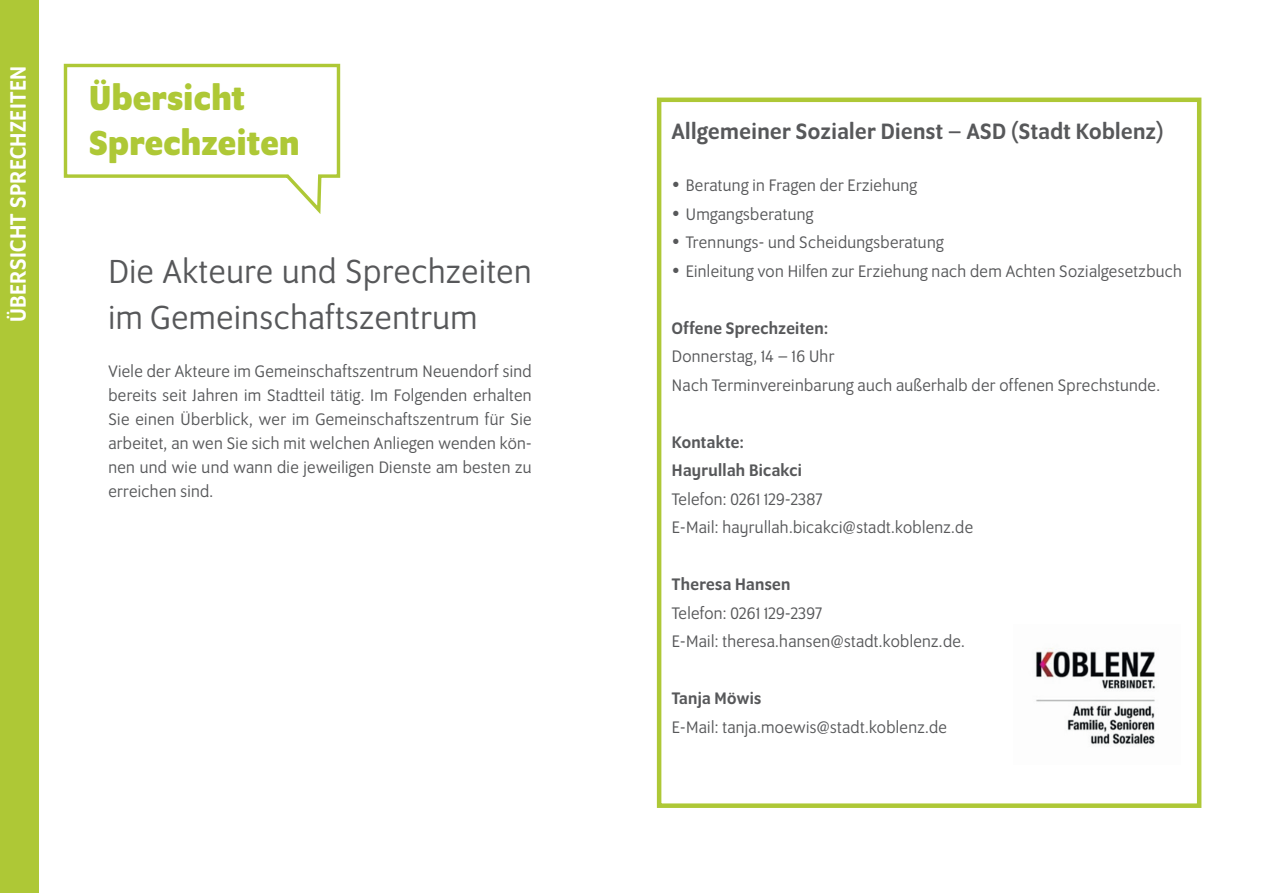
<style>
.page{position:relative;width:1263px;height:893px;background:#fff}
.page>*{position:absolute;margin:0;border:0;box-sizing:border-box;transform-origin:0 0}
.t1{font:700 37.5px/45px "Program OT";color:#aec836}
.t2{font:36px/46.5px "Program OT";letter-spacing:.02em;color:#57585a}
.t3{font:500 24px "Program OT";letter-spacing:.02em;color:#57585a}
.t4{font:500 24px "Program OT";letter-spacing:.02em;color:#fff}
.t5{font:18px/24px "Program OT";letter-spacing:.02em;color:#57585a}
.t6{font:500 18px/28.5px "Program OT";letter-spacing:.02em;color:#57585a}
</style>
<div class="page">
<div style="left:0;top:0;width:38px;height:893px;background:#aec836"></div>
<svg style="left:63px;top:63px;width:278px;height:151px"></svg>
<img style="left:1035px;top:648px;width:120px;height:97px">
<div style="left:657px;top:98px;width:544px;height:710px;border:4px solid #aec836"></div>
<h3 class="t4" style="left:5px;top:322px;width:258px;rotate:-90deg">ÜBERSICHT SPRECHZEITEN</h3>
<h1 class="t1" style="left:89px;top:75px;width:212px">Übersicht<br>Sprechzeiten</h1>
<h2 class="t2" style="left:108px;top:248px;width:425px">Die Akteure und Sprechzeiten im Gemeinschaftszentrum</h2>
<p class="t5" style="left:108px;top:360px;width:425px;text-align:justify">Viele der Akteure im Gemeinschaftszentrum Neuendorf sind bereits seit Jahren im Stadtteil tätig. Im Folgenden erhalten Sie einen Überblick, wer im Gemeinschaftszentrum für Sie arbeitet, an wen Sie sich mit welchen Anliegen wenden kön&shy;nen und wie und wann die jeweiligen Dienste am besten zu erreichen sind.</p>
<h3 class="t3" style="left:672px;top:117px;width:493px">Allgemeiner Sozialer Dienst – ASD (Stadt Koblenz)</h3>
<p class="t5" style="left:672px;top:173px;width:247px">• Beratung in Fragen der Erziehung</p>
<p class="t5" style="left:672px;top:202px;width:143px">• Umgangsberatung</p>
<p class="t5" style="left:672px;top:230px;width:273px">• Trennungs- und Scheidungsberatung</p>
<p class="t5" style="left:672px;top:259px;width:511px">• Einleitung von Hilfen zur Erziehung nach dem Achten Sozialgesetzbuch</p>
<p class="t6" style="left:672px;top:313px;width:158px">Offene Sprechzeiten:</p>
<p class="t5" style="left:672px;top:342px;width:490px;line-height:28.5px">Donnerstag, 14 – 16 Uhr<br>Nach Terminvereinbarung auch außerhalb der offenen Sprechstunde.</p>
<p class="t6" style="left:672px;top:427px;width:132px">Kontakte:<br>Hayrullah Bicakci</p>
<p class="t5" style="left:672px;top:484px;width:303px;line-height:28.5px">Telefon: 0261 129-2387<br>E-Mail: hayrullah.bicakci@stadt.koblenz.de</p>
<p class="t6" style="left:672px;top:570px;width:120px">Theresa Hansen</p>
<p class="t5" style="left:672px;top:598px;width:295px;line-height:28.5px">Telefon: 0261 129-2397<br>E-Mail: theresa.hansen@stadt.koblenz.de.</p>
<p class="t6" style="left:672px;top:684px;width:91px">Tanja Möwis</p>
<p class="t5" style="left:672px;top:715px;width:277px">E-Mail: tanja.moewis@stadt.koblenz.de</p>
</div>
